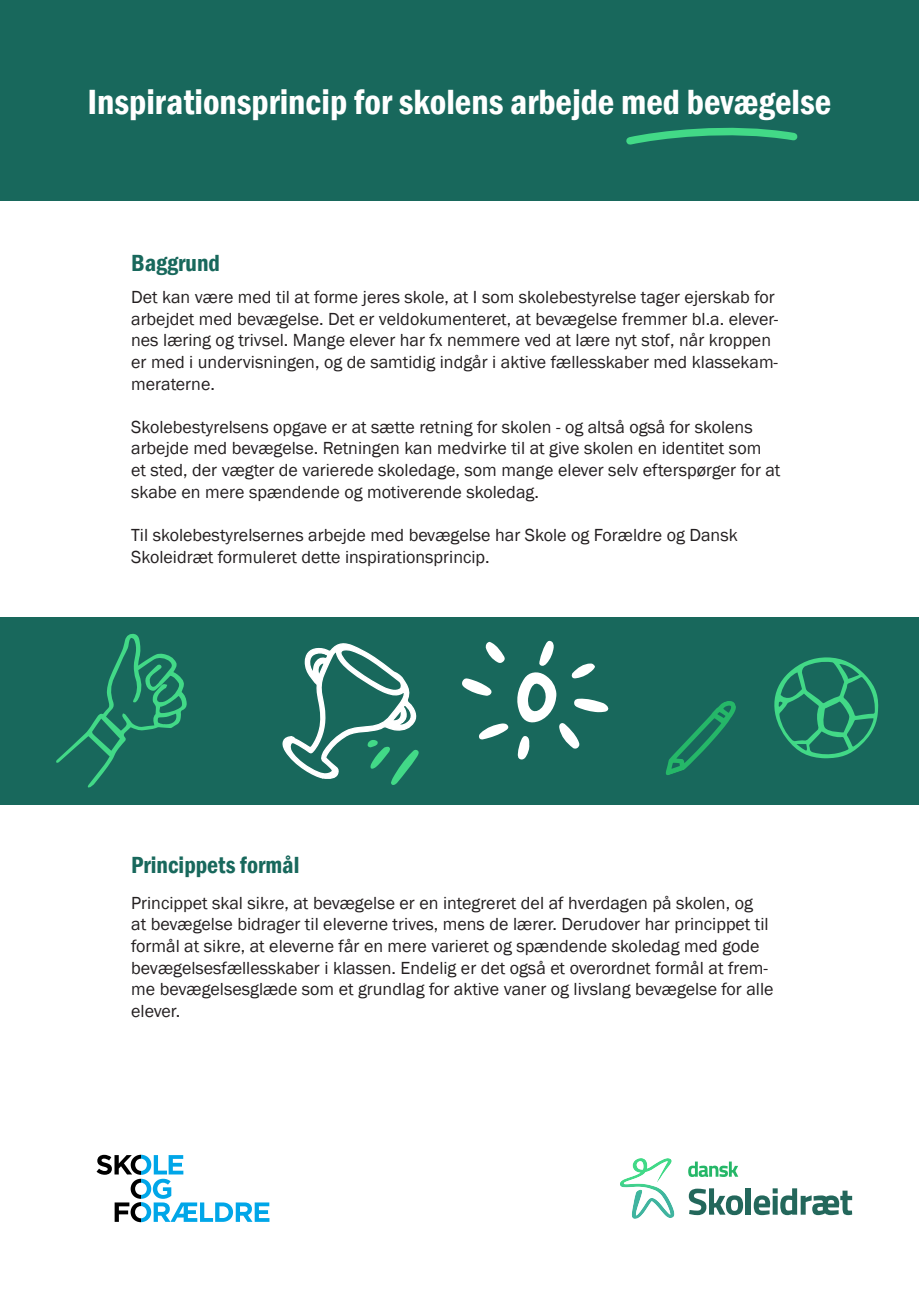
<style>
.page{position:relative;width:919px;height:1289px;background:#fff}
.page>*{position:absolute;margin:0;border:0;box-sizing:border-box;transform-origin:0 0}
.t1{font:600 condensed 36px "Franklin Gothic";color:#fff}
.t2{font:600 condensed 24px "Franklin Gothic";color:#18685c}
.t3{font:18px/21.6px "Franklin Gothic";color:#231f20}
</style>
<div class="page">
<svg style="left:688px;top:1188px;width:55px;height:27px"></svg>
<div style="left:745px;top:1188px;width:5px;height:26px;background:#23675b"></div>
<svg style="left:753px;top:1188px;width:99px;height:27px"></svg>
<svg style="left:688px;top:1161px;width:50px;height:15px"></svg>
<svg style="left:620px;top:1158px;width:54px;height:60px"></svg>
<svg style="left:96px;top:1154px;width:173px;height:68px"></svg>
<div style="left:0;top:0;width:918px;height:201px;background:#18685c"></div>
<div style="left:0;top:616px;width:918px;height:188px;background:#18685c"></div>
<svg style="left:462px;top:678px;width:30px;height:17px"></svg>
<svg style="left:479px;top:723px;width:30px;height:16px"></svg>
<svg style="left:485px;top:642px;width:20px;height:21px"></svg>
<svg style="left:517px;top:641px;width:91px;height:118px"></svg>
<svg style="left:56px;top:634px;width:131px;height:153px"></svg>
<svg style="left:282px;top:643px;width:137px;height:142px"></svg>
<svg style="left:666px;top:701px;width:70px;height:74px"></svg>
<svg style="left:774px;top:657px;width:104px;height:101px"></svg>
<svg style="left:626px;top:127px;width:172px;height:18px"></svg>
<h1 class="t1" style="left:87px;top:88px;width:745px">Inspirationsprincip for skolens arbejde med bevægelse</h1>
<h2 class="t2" style="left:131px;top:253px;width:90px">Baggrund</h2>
<p class="t3" style="left:131px;top:287px;width:648px">Det kan være med til at forme jeres skole, at I som skolebestyrelse tager ejerskab for arbejdet med bevægelse. Det er veldokumenteret, at bevægelse fremmer bl.a. elever&shy;nes læring og trivsel. Mange elever har fx nemmere ved at lære nyt stof, når kroppen er med i undervisningen, og de samtidig indgår i aktive fællesskaber med klassekam&shy;meraterne.</p>
<p class="t3" style="left:131px;top:417px;width:650px">Skolebestyrelsens opgave er at sætte retning for skolen - og altså også for skolens arbejde med bevægelse. Retningen kan medvirke til at give skolen en identitet som et sted, der vægter de varierede skoledage, som mange elever selv efterspørger for at skabe en mere spændende og motiverende skoledag.</p>
<p class="t3" style="left:131px;top:525px;width:608px">Til skolebestyrelsernes arbejde med bevægelse har Skole og Forældre og Dansk<br>Skoleidræt formuleret dette inspirationsprincip.</p>
<h2 class="t2" style="left:131px;top:855px;width:170px">Princippets formål</h2>
<p class="t3" style="left:131px;top:893px;width:644px">Princippet skal sikre, at bevægelse er en integreret del af hverdagen på skolen, og<br>at bevægelse bidrager til eleverne trives, mens de lærer. Derudover har princippet til formål at sikre, at eleverne får en mere varieret og spændende skoledag med gode bevægelsesfællesskaber i klassen. Endelig er det også et overordnet formål at frem&shy;me bevægelsesglæde som et grundlag for aktive vaner og livslang bevægelse for alle elever.</p>
</div>
